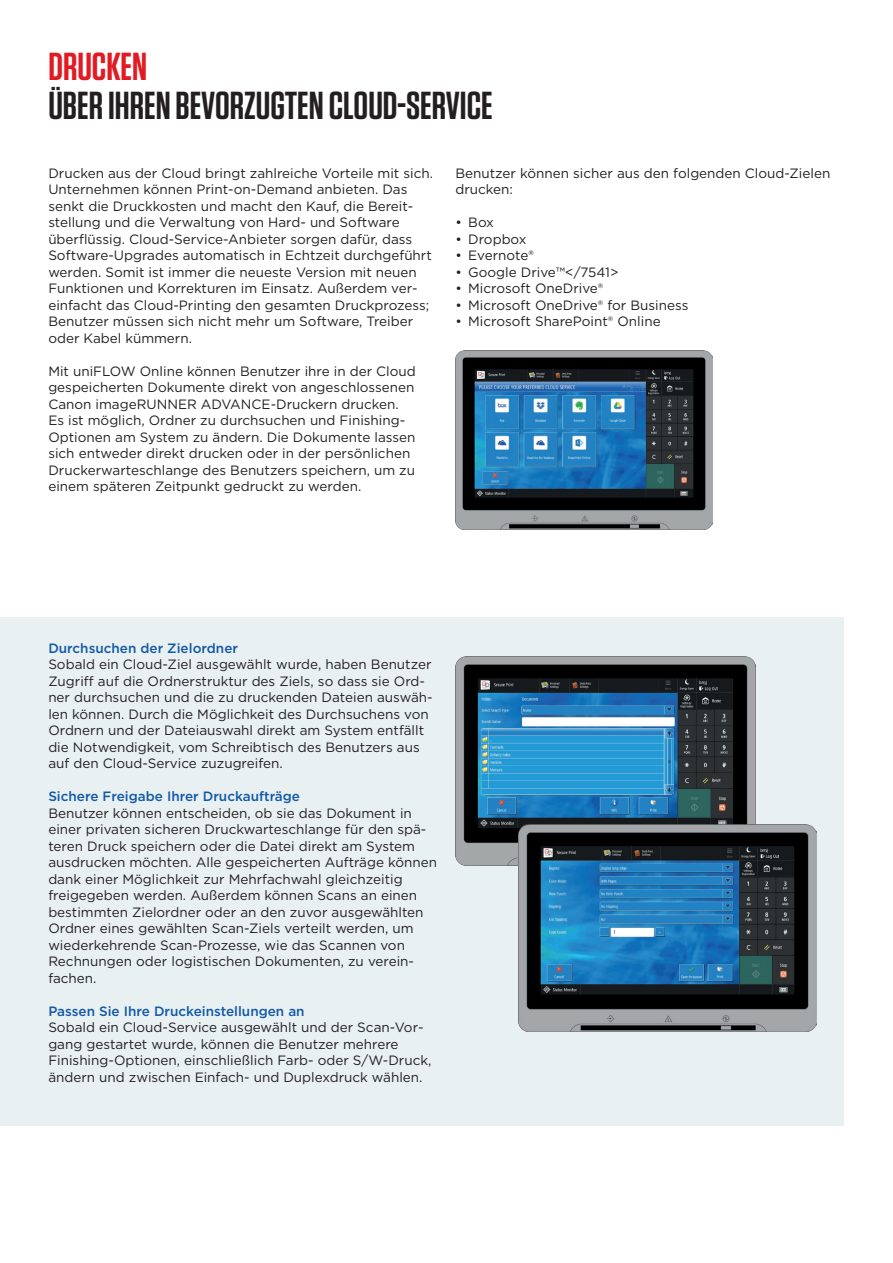
<style>
.page{position:relative;width:893px;height:1263px;background:#fff}
.page>*{position:absolute;margin:0;border:0;box-sizing:border-box;transform-origin:0 0}
.t1{font:600 39px "Tungsten";color:#231f20}
.t2{font:600 39px "Tungsten";color:#e21a21}
.t3{font:13.5px/16.5px "Gotham";color:#231f20}
.t4{font:500 13.5px "Gotham";color:#1359a7}
</style>
<div class="page">
<div style="left:0;top:617px;width:844px;height:508px;background:#e8f0f2"></div>
<img style="left:455px;top:351px;width:258px;height:178px">
<img style="left:455px;top:657px;width:301px;height:208px">
<img style="left:519px;top:825px;width:297px;height:207px">
<h1 class="t2" style="left:48px;top:45px;width:100px">DRUCKEN</h1>
<h1 class="t1" style="left:48px;top:84px;width:446px">ÜBER IHREN BEVORZUGTEN CLOUD-SERVICE</h1>
<p class="t3" style="left:48px;top:164px;width:386px">Drucken aus der Cloud bringt zahlreiche Vorteile mit sich.<br>Unternehmen können Print-on-Demand anbieten. Das senkt die Druckkosten und macht den Kauf, die Bereit&shy;stellung und die Verwaltung von Hard- und Software überflüssig. Cloud-Service-Anbieter sorgen dafür, dass Software-Upgrades automatisch in Echtzeit durchgeführt werden. Somit ist immer die neueste Version mit neuen Funktionen und Korrekturen im Einsatz. Außerdem ver&shy;einfacht das Cloud-Printing den gesamten Druckprozess; Benutzer müssen sich nicht mehr um Software, Treiber oder Kabel kümmern.</p>
<p class="t3" style="left:48px;top:362px;width:369px">Mit uniFLOW Online können Benutzer ihre in der Cloud gespeicherten Dokumente direkt von angeschlossenen Canon imageRUNNER ADVANCE-Druckern drucken.<br>Es ist möglich, Ordner zu durchsuchen und Finishing-Optionen am System zu ändern. Die Dokumente lassen sich entweder direkt drucken oder in der persönlichen Druckerwarteschlange des Benutzers speichern, um zu einem späteren Zeitpunkt gedruckt zu werden.</p>
<p class="t3" style="left:455px;top:164px;width:376px">Benutzer können sicher aus den folgenden Cloud-Zielen drucken:</p>
<p class="t3" style="left:455px;top:214px;width:40px">• Box</p>
<p class="t3" style="left:455px;top:230px;width:73px">• Dropbox</p>
<p class="t3" style="left:455px;top:247px;width:80px">• Evernote®</p>
<p class="t3" style="left:455px;top:263px;width:164px">• Google Drive™&lt;/7541&gt;</p>
<p class="t3" style="left:455px;top:280px;width:149px">• Microsoft OneDrive®</p>
<p class="t3" style="left:455px;top:296px;width:234px">• Microsoft OneDrive® for Business</p>
<p class="t3" style="left:455px;top:313px;width:207px">• Microsoft SharePoint® Online</p>
<p class="t4" style="left:48px;top:639px;width:191px">Durchsuchen der Zielordner</p>
<p class="t3" style="left:48px;top:656px;width:386px">Sobald ein Cloud-Ziel ausgewählt wurde, haben Benutzer Zugriff auf die Ordnerstruktur des Ziels, so dass sie Ord&shy;ner durchsuchen und die zu druckenden Dateien auswäh&shy;len können. Durch die Möglichkeit des Durchsuchens von Ordnern und der Dateiauswahl direkt am System entfällt die Notwendigkeit, vom Schreibtisch des Benutzers aus auf den Cloud-Service zuzugreifen.</p>
<p class="t4" style="left:48px;top:788px;width:253px">Sichere Freigabe Ihrer Druckaufträge</p>
<p class="t3" style="left:48px;top:804px;width:390px">Benutzer können entscheiden, ob sie das Dokument in einer privaten sicheren Druckwarteschlange für den spä&shy;teren Druck speichern oder die Datei direkt am System ausdrucken möchten. Alle gespeicherten Aufträge können dank einer Möglichkeit zur Mehrfachwahl gleichzeitig freigegeben werden. Außerdem können Scans an einen bestimmten Zielordner oder an den zuvor ausgewählten Ordner eines gewählten Scan-Ziels verteilt werden, um wiederkehrende Scan-Prozesse, wie das Scannen von Rechnungen oder logistischen Dokumenten, zu verein&shy;fachen.</p>
<p class="t4" style="left:48px;top:1002px;width:258px">Passen Sie Ihre Druckeinstellungen an</p>
<p class="t3" style="left:48px;top:1019px;width:385px">Sobald ein Cloud-Service ausgewählt und der Scan-Vor&shy;gang gestartet wurde, können die Benutzer mehrere Finishing-Optionen, einschließlich Farb- oder S/W-Druck, ändern und zwischen Einfach- und Duplexdruck wählen.</p>
</div>
